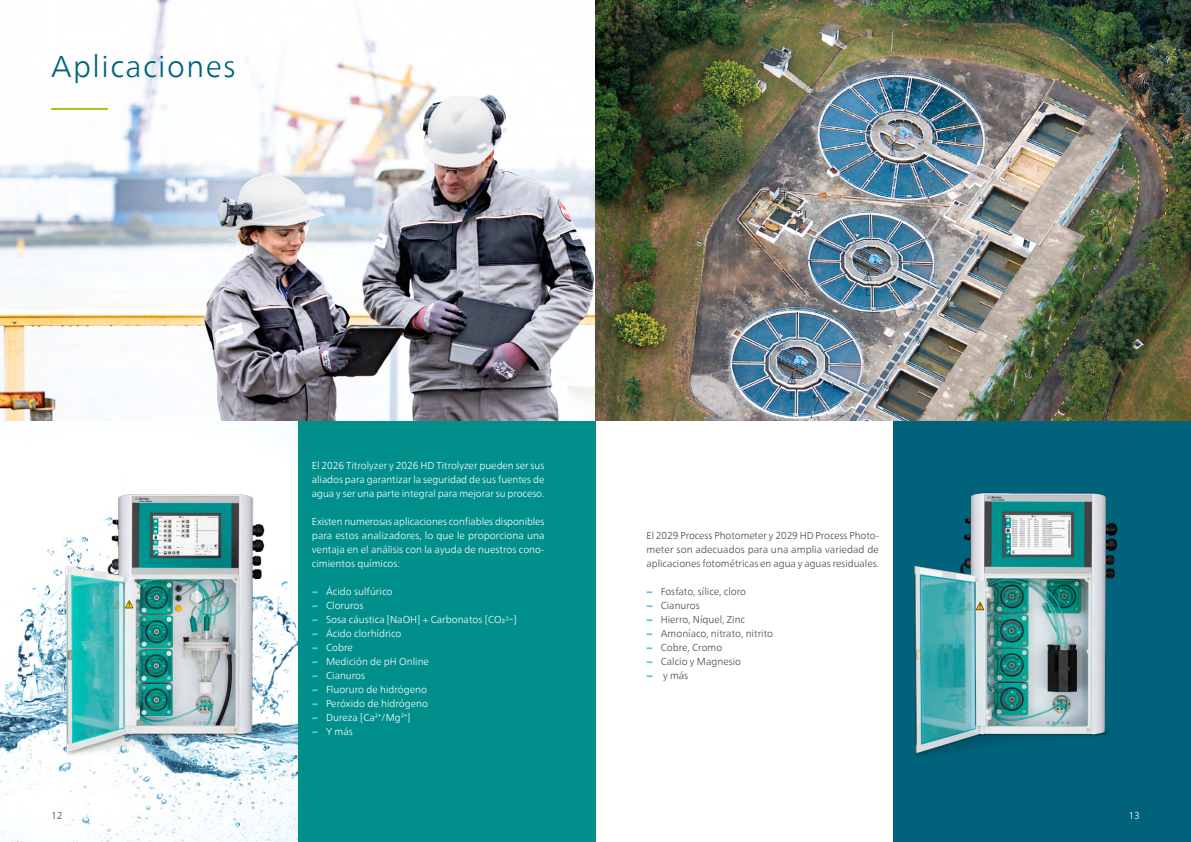
<style>
.page{position:relative;width:1191px;height:842px;background:#fff}
.page>*{position:absolute;margin:0;border:0;box-sizing:border-box;transform-origin:0 0}
.t1{font:300 30px "Neue Frutiger World";letter-spacing:.05em;color:#00627b}
.t2{font:300 10px/14px "Neue Frutiger World";color:#fff;text-align:justify}
.t3{font:300 10px/14px "Neue Frutiger World";color:#4a4a49;text-align:justify}
.s1{font-family:"Neue Frutiger World Xtra Blk";font-weight:400;color:#61c3d9}
.s2{font-size:9px}
.s3{font-size:14px}
</style>
<div class="page">
<img style="left:0;top:0;width:1191px;height:421px">
<img style="left:0;top:581px;width:298px;height:261px">
<div style="left:298px;top:421px;width:297px;height:421px;background:#008f8b"></div>
<hr style="left:51px;top:108px;width:57px;height:2px;background:#a2c617">
<img style="left:46px;top:494px;width:236px;height:311px">
<div style="left:893px;top:421px;width:298px;height:421px;background:#00627b"></div>
<img style="left:914px;top:493px;width:204px;height:262px">
<h1 class="t1" style="left:51px;top:43px;width:186px">Aplicaciones</h1>
<p class="t2" style="left:312px;top:458px;width:234px">El 2026 Titrolyzer y 2026 HD Titrolyzer pueden ser sus aliados para garantizar la seguridad de sus fuentes de agua y ser una parte integral para mejorar su proceso.</p>
<p class="t2" style="left:312px;top:514px;width:234px">Existen numerosas aplicaciones confiables disponibles para estos analizadores, lo que le proporciona una ventaja en el análisis con la ayuda de nuestros cono&shy;cimientos químicos:</p>
<p class="t2" style="left:312px;top:584px;width:206px;text-align:left"><span class="s1">−</span> Ácido sulfúrico<br><span class="s1">−</span> Cloruros<br><span class="s1">−</span> Sosa cáustica [NaOH] + Carbonatos [CO3<span class="s2">2</span><span class="s3">-</span>] <span class="s1">−</span> Ácido clorhídrico<br><span class="s1">−</span> Cobre<br><span class="s1">−</span> Medición de pH Online<br><span class="s1">−</span> Cianuros<br><span class="s1">−</span> Fluoruro de hidrógeno<br><span class="s1">−</span> Peróxido de hidrógeno<br><span class="s1">−</span> Dureza [Ca<span class="s2">²⁺</span>/Mg<span class="s2">²⁺</span>]<br><span class="s1">−</span> Y más</p>
<p class="t3" style="left:646px;top:528px;width:234px">El 2029 Process Photometer y 2029 HD Process Photo&shy;meter son adecuados para una amplia variedad de aplicaciones fotométricas en agua y aguas residuales.</p>
<p class="t3" style="left:646px;top:584px;width:128px;text-align:left"><span class="s1">−</span> Fosfato, sílice, cloro<br><span class="s1">−</span> Cianuros<br><span class="s1">−</span> Hierro, Níquel, Zinc<br><span class="s1">−</span> Amoníaco, nitrato, nitrito <span class="s1">−</span> Cobre, Cromo<br><span class="s1">−</span> Calcio y Magnesio<br><span class="s1">−</span> y más</p>
<p class="t3" style="left:51px;top:808px;width:13px">12</p>
<p class="t2" style="left:1128px;top:808px;width:13px">13</p>
</div>
